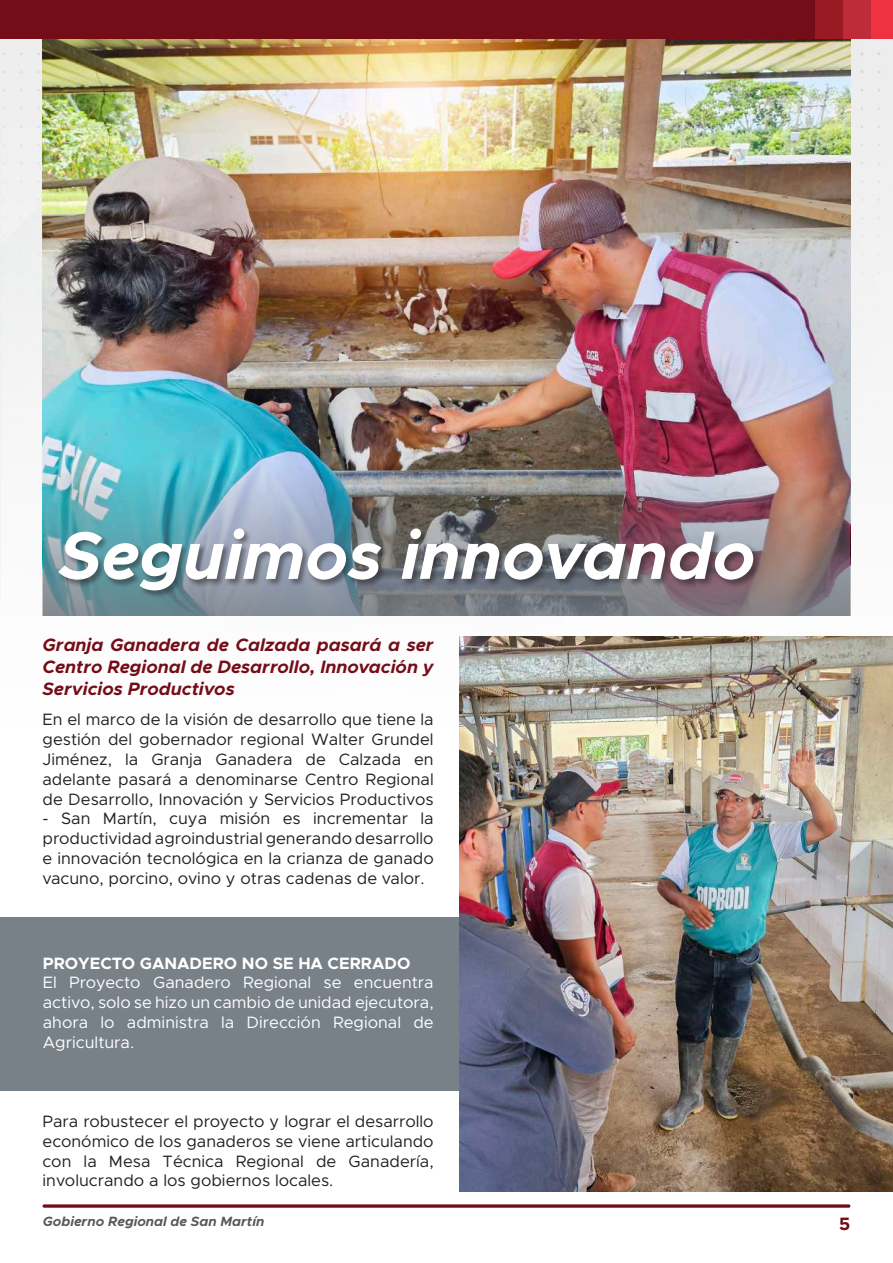
<style>
.page{position:relative;width:893px;height:1263px;background:#fff}
.page>*{position:absolute;margin:0;border:0;box-sizing:border-box;transform-origin:0 0}
.t1{font:italic 700 67.5px "Metropolis";color:#fff}
.t2{font:italic 700 18px/21.6px "Metropolis";color:#750d18;text-align:justify}
.t3{font:700 18px "Metropolis";color:#750d18}
.t4{font:16.5px/19.8px "Metropolis";color:#231f20;text-align:justify}
.t5{font:16.5px/19.8px "Metropolis";color:#fff;text-align:justify}
.t6{font:700 16.5px "Metropolis";color:#fff}
.t7{font:italic 700 13.5px "Metropolis";color:#57585a}
</style>
<div class="page">
<div style="left:0;top:917px;width:459px;height:174px;background:#788088"></div>
<img style="left:0;top:38px;width:893px;height:599px">
<img style="left:0;top:121px;width:1px;height:481px">
<img style="left:43px;top:39px;width:807px;height:427px">
<img style="left:459px;top:637px;width:434px;height:555px">
<div style="left:0;top:0;width:893px;height:38px;background:#750d18"></div>
<div style="left:815px;top:0;width:28px;height:38px;background:#991a23"></div>
<div style="left:843px;top:0;width:28px;height:38px;background:#be2b39"></div>
<div style="left:871px;top:0;width:22px;height:38px;background:#ee3241"></div>
<svg style="left:43px;top:1204px;width:807px;height:4px;background:#8c353f"></svg>
<img style="left:43px;top:466px;width:807px;height:149px">
<div style="left:58px;top:528px;width:704px;height:71px;background:#231f20;opacity:.49"></div>
<h1 class="t1" style="left:59px;top:513px;width:698px">Seguimos innovando</h1>
<p class="t2" style="left:43px;top:634px;width:393px">Granja Ganadera de Calzada pasará a ser Centro Regional de Desarrollo, Innovación y Servicios Productivos</p>
<p class="t4" style="left:43px;top:710px;width:393px">En el marco de la visión de desarrollo que tiene la gestión del gobernador regional Walter Grundel Jiménez, la Granja Ganadera de Calzada en adelante pasará a denominarse Centro Regional de Desarrollo, Innovación y Servicios Productivos</p>
<p class="t4" style="left:43px;top:809px;width:393px">- San Martín, cuya misión es incrementar la productividad agroindustrial generando desarrollo e innovación tecnológica en la crianza de ganado vacuno, porcino, ovino y otras cadenas de valor.</p>
<p class="t6" style="left:43px;top:952px;width:369px">PROYECTO GANADERO NO SE HA CERRADO</p>
<p class="t5" style="left:43px;top:973px;width:392px">El Proyecto Ganadero Regional se encuentra activo, solo se hizo un cambio de unidad ejecutora, ahora lo administra la Dirección Regional de Agricultura.</p>
<p class="t4" style="left:43px;top:1111px;width:393px">Para robustecer el proyecto y lograr el desarrollo económico de los ganaderos se viene articulando con la Mesa Técnica Regional de Ganadería, involucrando a los gobiernos locales.</p>
<p class="t7" style="left:43px;top:1213px;width:223px">Gobierno Regional de San Martín</p>
<p class="t3" style="left:839px;top:1212px;width:13px">5</p>
</div>
